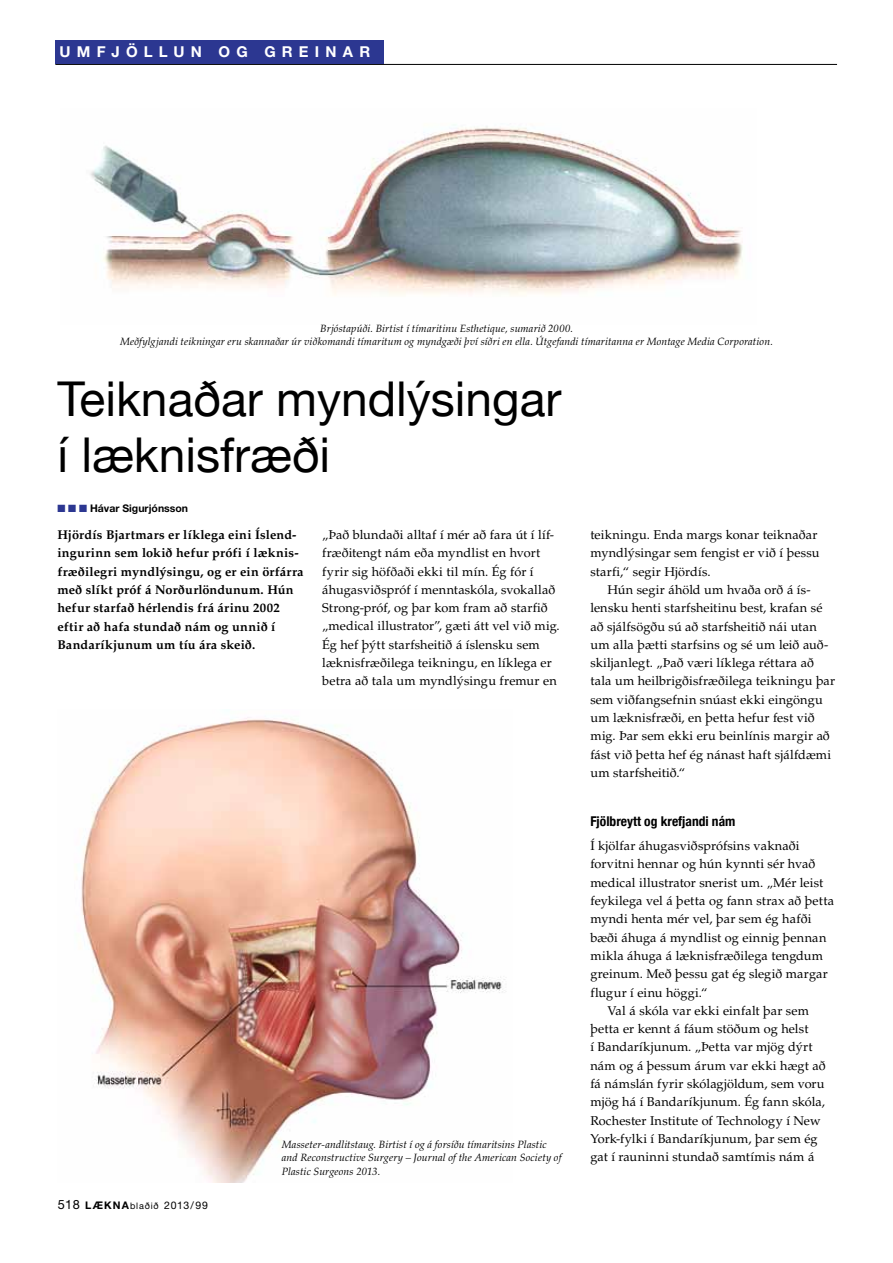
<style>
.page{position:relative;width:893px;height:1263px;background:#fff}
.page>*{position:absolute;margin:0;border:0;box-sizing:border-box;transform-origin:0 0}
.t1{font:48px/55.5px "Helvetica Neue";color:#000}
.t2{font:700 15px "Helvetica Neue";letter-spacing:.41em;color:#fff}
.t3{font:700 condensed 13.5px "Helvetica Neue";color:#000}
.t4{font:12.75px/18.3px "Palatino";letter-spacing:.01em;color:#000}
.t5{font:700 12.75px/18.3px "Palatino";letter-spacing:.015em;color:#000}
.t6{font:italic 10.5px/13.5px "Palatino";letter-spacing:.01em;color:#000}
.t7{font:10.5px "Helvetica Neue";letter-spacing:.075em;color:#000}
.t8{font:700 10.5px "Helvetica Neue";color:#000}
.s1{color:#2c3791}
.s2{font-size:12.75px}
.s3{font-weight:700}
.s4{font-size:9px}
</style>
<div class="page">
<img style="left:81px;top:717px;width:424px;height:465px">
<hr style="left:55px;top:64px;width:782px;height:1px;background:#000">
<div style="left:55px;top:41px;width:329px;height:23px;background:#2c3791"></div>
<img style="left:90px;top:124px;width:653px;height:172px">
<p class="t2" style="left:60px;top:42px;width:137px">UMFJÖLL UN</p>
<p class="t2" style="left:219px;top:42px;width:110px">OG GREINA</p>
<p class="t2" style="left:359px;top:42px;width:12px">R</p>
<p class="t6" style="left:120px;top:321px;width:655px;text-align:center">Brjóstapúði. Birtist í tímaritinu Esthetique, sumarið 2000.<br>Meðfylgjandi teikningar eru skannaðar úr viðkomandi tímaritum og myndgæði því síðri en ella. Útgefandi tímaritanna er Montage Media Corporation.</p>
<h1 class="t1" style="left:57px;top:371px;width:506px">Teiknaðar myndlýsingar í læknisfræði</h1>
<p class="t8" style="left:57px;top:502px;width:132px"><span class="s1">■</span> <span class="s1">■</span> <span class="s1">■</span> Hávar Sigurjónsson</p>
<p class="t5" style="left:57px;top:526px;width:248px">Hjördís Bjartmars er líklega eini Íslend&shy;ingurinn sem lokið hefur prófi í læknis&shy;fræðilegri myndlýsingu, og er ein örfárra með slíkt próf á Norðurlöndunum. Hún hefur starfað hérlendis frá árinu 2002 eftir að hafa stundað nám og unnið í Bandaríkjunum um tíu ára skeið.</p>
<p class="t4" style="left:322px;top:526px;width:239px">„Það blundaði alltaf í mér að fara út í líf&shy;fræðitengt nám eða myndlist en hvort fyrir sig höfðaði ekki til mín. Ég fór í áhugasviðspróf í menntaskóla, svokallað Strong-próf, og þar kom fram að starfið „medical illustrator”, gæti átt vel við mig.<br>Ég hef þýtt starfsheitið á íslensku sem læknisfræðilega teikningu, en líklega er betra að tala um myndlýsingu fremur en</p>
<p class="t7" style="left:58px;top:1199px;width:152px"><span class="s2">518</span> <span class="s3">LÆKNA</span><span class="s4">blaðið</span> 2013/99</p>
<p class="t6" style="left:282px;top:1137px;width:281px">Masseter-andlitstaug. Birtist í og á forsíðu tímaritsins Plastic and Reconstructive Surgery – Journal of the American Society of<br>Plastic Surgeons 2013.</p>
<p class="t4" style="left:590px;top:526px;width:231px">teikningu. Enda margs konar teiknaðar myndlýsingar sem fengist er við í þessu starfi,“ segir Hjördís.</p>
<p class="t4" style="left:590px;top:581px;width:246px;text-indent:17px">Hún segir áhöld um hvaða orð á ís&shy;lensku henti starfsheitinu best, krafan sé að sjálfsögðu sú að starfsheitið nái utan um alla þætti starfsins og sé um leið auð&shy;skiljanlegt. „Það væri líklega réttara að tala um heilbrigðisfræðilega teikningu þar sem viðfangsefnin snúast ekki eingöngu um læknisfræði, en þetta hefur fest við mig. Þar sem ekki eru beinlínis margir að fást við þetta hef ég nánast haft sjálfdæmi um starfsheitið.“</p>
<p class="t3" style="left:590px;top:812px;width:147px">Fjölbreytt og krefjandi nám</p>
<p class="t4" style="left:590px;top:837px;width:211px">Í kjölfar áhugasviðsprófsins vaknaði</p>
<p class="t4" style="left:590px;top:855px;width:227px">forvitni hennar og hún kynnti sér hvað</p>
<p class="t4" style="left:590px;top:873px;width:234px">medical illustrator snerist um. „Mér leist</p>
<p class="t4" style="left:590px;top:892px;width:245px">feykilega vel á þetta og fann strax að þetta</p>
<p class="t4" style="left:590px;top:910px;width:223px">myndi henta mér vel, þar sem ég hafði</p>
<p class="t4" style="left:590px;top:928px;width:238px">bæði áhuga á myndlist og einnig þennan</p>
<p class="t4" style="left:590px;top:947px;width:234px">mikla áhuga á læknisfræðilega tengdum</p>
<p class="t4" style="left:590px;top:965px;width:239px">greinum. Með þessu gat ég slegið margar</p>
<p class="t4" style="left:590px;top:983px;width:119px">flugur í einu höggi.“</p>
<p class="t4" style="left:607px;top:1001px;width:203px">Val á skóla var ekki einfalt þar sem</p>
<p class="t4" style="left:590px;top:1020px;width:220px">þetta er kennt á fáum stöðum og helst</p>
<p class="t4" style="left:590px;top:1038px;width:224px">í Bandaríkjunum. „Þetta var mjög dýrt</p>
<p class="t4" style="left:590px;top:1056px;width:237px">nám og á þessum árum var ekki hægt að</p>
<p class="t4" style="left:590px;top:1075px;width:236px">fá námslán fyrir skólagjöldum, sem voru</p>
<p class="t4" style="left:590px;top:1093px;width:236px">mjög há í Bandaríkjunum. Ég fann skóla,</p>
<p class="t4" style="left:590px;top:1111px;width:232px">Rochester Institute of Technology í New</p>
<p class="t4" style="left:590px;top:1130px;width:229px">York-fylki í Bandaríkjunum, þar sem ég</p>
<p class="t4" style="left:590px;top:1148px;width:226px">gat í rauninni stundað samtímis nám á</p>
</div>
